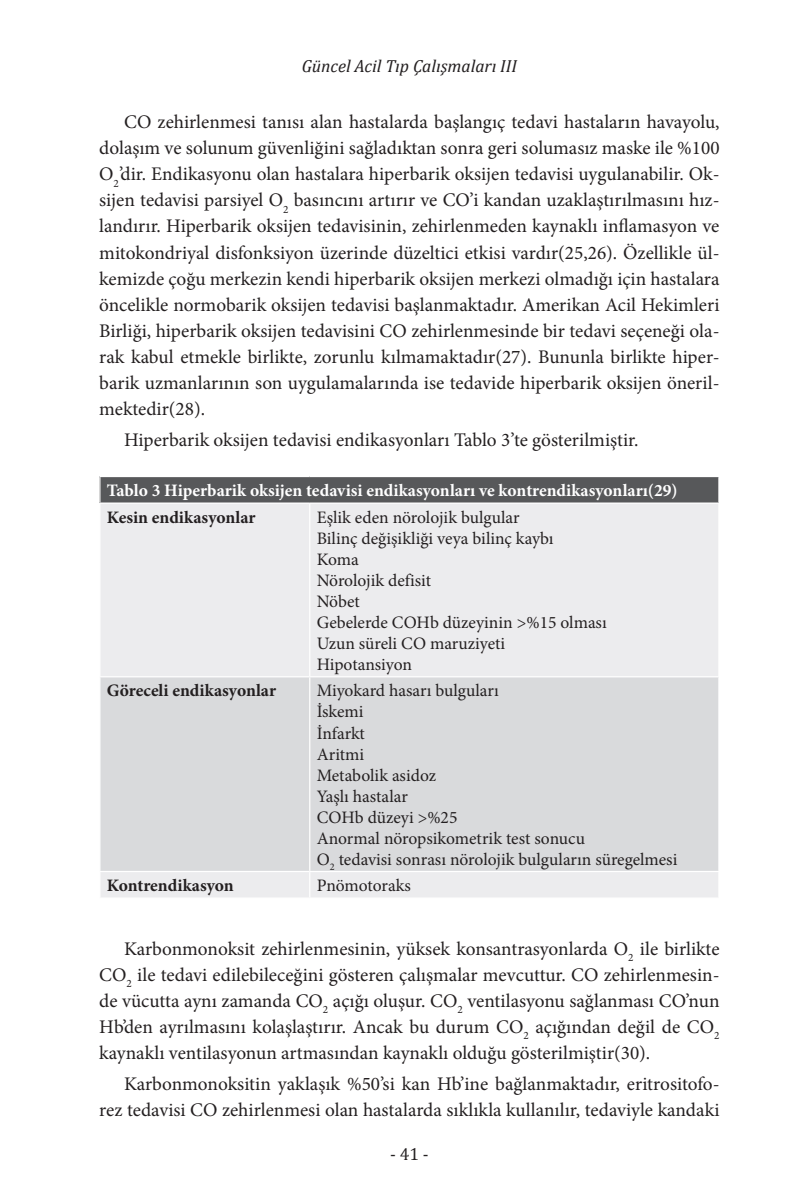
<style>
.page{position:relative;width:794px;height:1191px;background:#fff}
.page>*{position:absolute;margin:0;border:0;box-sizing:border-box;transform-origin:0 0}
.duzyazi{font:19.25px/26.1px "Minion Pro";color:#231f20;text-align:justify}
.tabloyazi{font:17.5px "Minion Pro";color:#231f20}
.tabloyazibold{font:700 17.5px "Minion Pro";color:#fff}
.tabloyazi-2{font:700 17.5px "Minion Pro";color:#231f20}
.t1{font:italic 17.5px "Cambria";color:#231f20}
.t2{font:17.5px "Cambria";color:#231f20}
</style>
<div class="page">
<div style="left:100px;top:476px;width:619px;height:27px;background:#57585a"></div>
<div style="left:101px;top:504px;width:617px;height:393px;background:#ececee"></div>
<div style="left:100px;top:677px;width:618px;height:194px;background:#d9dadc"></div>
<hr style="left:309px;top:504px;width:1px;height:172px;background:#fff">
<hr style="left:99px;top:676px;width:211px;height:1px;background:#fff">
<hr style="left:310px;top:676px;width:409px;height:1px;background:#fff">
<hr style="left:309px;top:677px;width:1px;height:194px;background:#fff">
<hr style="left:99px;top:871px;width:211px;height:1px;background:#fff">
<hr style="left:310px;top:871px;width:409px;height:1px;background:#fff">
<svg style="left:309px;top:872px;width:1px;height:25px"></svg>
<hr style="left:99px;top:476px;width:211px;height:1px;background:#fff">
<svg style="left:99px;top:477px;width:1px;height:25px"></svg>
<hr style="left:310px;top:476px;width:409px;height:1px;background:#fff">
<svg style="left:718px;top:477px;width:1px;height:25px"></svg>
<hr style="left:99px;top:502px;width:211px;height:2px;background:#fff">
<hr style="left:310px;top:502px;width:409px;height:2px;background:#fff">
<p class="t1" style="left:302px;top:54px;width:217px">Güncel Acil Tıp Çalışmaları III</p>
<p class="duzyazi" style="left:99px;top:109px;width:622px;text-indent:25px">CO zehirlenmesi tanısı alan hastalarda başlangıç tedavi hastaların havayolu, dolaşım ve solunum güvenliğini sağladıktan sonra geri solumasız maske ile %100<br>O<sub>2</sub>’dir. Endikasyonu olan hastalara hiperbarik oksijen tedavisi uygulanabilir. Ok&shy;sijen tedavisi parsiyel O<sub>2</sub> basıncını artırır ve CO’i kandan uzaklaştırılmasını hız&shy;landırır. Hiperbarik oksijen tedavisinin, zehirlenmeden kaynaklı inflamasyon ve mitokondriyal disfonksiyon üzerinde düzeltici etkisi vardır(25,26). Özellikle ül&shy;kemizde çoğu merkezin kendi hiperbarik oksijen merkezi olmadığı için hastalara öncelikle normobarik oksijen tedavisi başlanmaktadır. Amerikan Acil Hekimleri Birliği, hiperbarik oksijen tedavisini CO zehirlenmesinde bir tedavi seçeneği ola&shy;rak kabul etmekle birlikte, zorunlu kılmamaktadır(27). Bununla birlikte hiper&shy;barik uzmanlarının son uygulamalarında ise tedavide hiperbarik oksijen öneril&shy;mektedir(28).</p>
<p class="duzyazi" style="left:124px;top:427px;width:516px">Hiperbarik oksijen tedavisi endikasyonları Tablo 3’te gösterilmiştir.</p>
<p class="tabloyazibold" style="left:107px;top:478px;width:572px">Tablo 3 Hiperbarik oksijen tedavisi endikasyonları ve kontrendikasyonları(29)</p>
<p class="tabloyazi-2" style="left:107px;top:505px;width:150px">Kesin endikasyonlar</p>
<p class="tabloyazi" style="left:317px;top:505px;width:204px">Eşlik eden nörolojik bulgular</p>
<p class="tabloyazi" style="left:317px;top:526px;width:238px">Bilinç değişikliği veya bilinç kaybı</p>
<p class="tabloyazi" style="left:317px;top:547px;width:44px">Koma</p>
<p class="tabloyazi" style="left:317px;top:568px;width:116px">Nörolojik defisit</p>
<p class="tabloyazi" style="left:317px;top:589px;width:45px">Nöbet</p>
<p class="tabloyazi" style="left:317px;top:610px;width:291px">Gebelerde COHb düzeyinin &gt;%15 olması</p>
<p class="tabloyazi" style="left:317px;top:631px;width:190px">Uzun süreli CO maruziyeti</p>
<p class="tabloyazi" style="left:317px;top:652px;width:97px">Hipotansiyon</p>
<p class="tabloyazi-2" style="left:107px;top:678px;width:171px">Göreceli endikasyonlar</p>
<p class="tabloyazi" style="left:317px;top:679px;width:184px">Miyokard hasarı bulguları</p>
<p class="tabloyazi" style="left:317px;top:700px;width:48px">İskemi</p>
<p class="tabloyazi" style="left:317px;top:721px;width:50px">İnfarkt</p>
<p class="tabloyazi" style="left:317px;top:742px;width:49px">Aritmi</p>
<p class="tabloyazi" style="left:317px;top:763px;width:121px">Metabolik asidoz</p>
<p class="tabloyazi" style="left:317px;top:784px;width:93px">Yaşlı hastalar</p>
<p class="tabloyazi" style="left:317px;top:805px;width:142px">COHb düzeyi &gt;%25</p>
<p class="tabloyazi" style="left:317px;top:826px;width:270px">Anormal nöropsikometrik test sonucu</p>
<p class="tabloyazi" style="left:317px;top:847px;width:362px">O<sub>2</sub> tedavisi sonrası nörolojik bulguların süregelmesi</p>
<p class="tabloyazi-2" style="left:107px;top:873px;width:128px">Kontrendikasyon</p>
<p class="tabloyazi" style="left:317px;top:874px;width:96px">Pnömotoraks</p>
<p class="duzyazi" style="left:99px;top:935px;width:622px;text-indent:25px">Karbonmonoksit zehirlenmesinin, yüksek konsantrasyonlarda O<sub>2</sub> ile birlikte CO<sub>2</sub> ile tedavi edilebileceğini gösteren çalışmalar mevcuttur. CO zehirlenmesin&shy;de vücutta aynı zamanda CO<sub>2</sub> açığı oluşur. CO<sub>2</sub> ventilasyonu sağlanması CO’nun Hb’den ayrılmasını kolaşlaştırır. Ancak bu durum CO<sub>2</sub> açığından değil de CO<sub>2 </sub>kaynaklı ventilasyonun artmasından kaynaklı olduğu gösterilmiştir(30).</p>
<p class="duzyazi" style="left:99px;top:1070px;width:622px;text-align:right">Karbonmonoksitin yaklaşık %50’si kan Hb’ine bağlanmaktadır, eritrositofo&shy;rez tedavisi CO zehirlenmesi olan hastalarda sıklıkla kullanılır, tedaviyle kandaki</p>
<p class="t2" style="left:390px;top:1143px;width:40px">- 41 -</p>
</div>
